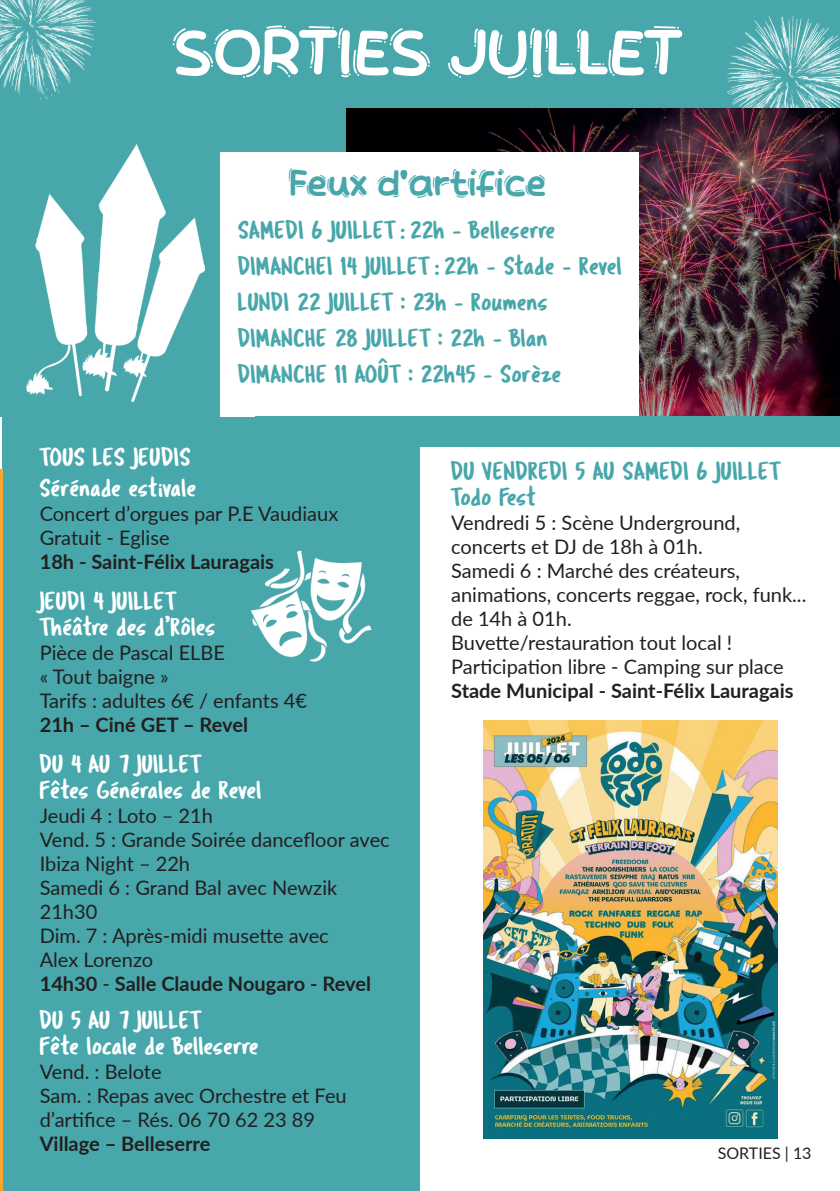
<style>
.page{position:relative;width:840px;height:1191px;background:#fff}
.page>*{position:absolute;margin:0;border:0;box-sizing:border-box;transform-origin:0 0}
.t1{font:60px "Espresso Show";color:#fff}
.t2{font:34px "Espresso Show";letter-spacing:-.015em;color:#48a7ab}
.t3{font:26px/36px "Tragic Marker";color:#48a7ab}
.t4{font:26px/26px "Tragic Marker";color:#fff}
.t5{font:20px/24px "Lato";color:#231f20}
.t6{font:700 20px "Lato";color:#231f20}
.t7{font:16px "Lato";color:#231f20}
.s1{font-family:"Lato";font-weight:900;font-size:20px}
.s2{font-weight:700}
</style>
<div class="page">
<div style="left:3px;top:406px;width:417px;height:785px;background:#48a7ab"></div>
<div style="left:1px;top:0;width:838px;height:417px;background:#48a7ab"></div>
<img style="left:1px;top:0;width:96px;height:101px">
<img style="left:716px;top:15px;width:123px;height:94px">
<hr style="left:0;top:609px;width:3px;height:581px;background:#f8a72d">
<img style="left:0;top:263px;width:3px;height:346px">
<img style="left:346px;top:109px;width:493px;height:307px">
<div style="left:220px;top:152px;width:418px;height:265px;background:#fff"></div>
<img style="left:250px;top:550px;width:122px;height:112px">
<img style="left:26px;top:144px;width:179px;height:258px">
<div style="left:255px;top:416px;width:584px;height:31px;background:#48a7ab"></div>
<img style="left:483px;top:720px;width:294px;height:418px">
<h1 class="t1" style="left:172px;top:22px;width:510px">SORTIES JUILLET</h1>
<h2 class="t2" style="left:288px;top:166px;width:259px">Feux d’artifice</h2>
<h3 class="t3" style="left:238px;top:211px;width:385px">SAMEDI 6 JUILLET <span class="s1">:</span> 22h - Belleserre DIMANCHEI 14 JUILLET <span class="s1">:</span> 22h - Stade - Revel LUNDI 22 JUILLET : 23h - Roumens DIMANCHE 28 JUILLET : 22h - Blan DIMANCHE 11 AOÛT : 22h45 - Sorèze</h3>
<h3 class="t4" style="left:40px;top:440px;width:158px;line-height:31.2px">TOUS LES JEUDIS<br>Sérénade estivale</h3>
<p class="t5" style="left:40px;top:501px;width:300px">Concert d’orgues par P.E Vaudiaux<br>Gratuit - Eglise</p>
<p class="t6" style="left:40px;top:547px;width:236px">18h - Saint-Félix Lauragais</p>
<h3 class="t4" style="left:40px;top:587px;width:178px">JEUDI 4 JUILLET<br>Théâtre des d’Rôles</h3>
<p class="t5" style="left:40px;top:639px;width:269px">Pièce de Pascal ELBE<br>« Tout baigne »<br>Tarifs : adultes 6€ / enfants 4€</p>
<p class="t6" style="left:40px;top:709px;width:210px">21h – Ciné GET – Revel</p>
<h3 class="t4" style="left:40px;top:750px;width:224px">DU 4 AU 7 JUILLET<br>Fêtes Générales de Revel</h3>
<p class="t5" style="left:40px;top:802px;width:351px">Jeudi 4 : Loto – 21h<br>Vend. 5 : Grande Soirée dancefloor avec<br>Ibiza Night – 22h<br>Samedi 6 : Grand Bal avec Newzik<br>21h30<br>Dim. 7 : Après-midi musette avec<br>Alex Lorenzo<br><span class="s2">14h30</span> - <span class="s2">Salle Claude Nougaro - Revel</span></p>
<h3 class="t4" style="left:40px;top:1006px;width:221px">DU 5 AU 7 JUILLET<br>Fête locale de Belleserre</h3>
<p class="t5" style="left:40px;top:1059px;width:308px">Vend. : Belote<br>Sam. : Repas avec Orchestre et Feu d’artifice – Rés. 06 70 62 23 89</p>
<p class="t6" style="left:40px;top:1129px;width:172px">Village – Belleserre</p>
<h3 class="t3" style="left:451px;top:457px;width:331px;line-height:26px">DU VENDREDI 5 AU SAMEDI 6 JUILLET<br>Todo Fest</h3>
<p class="t5" style="left:451px;top:510px;width:356px">Vendredi 5 : Scène Underground, concerts et DJ de 18h à 01h.<br>Samedi 6 : Marché des créateurs, animations, concerts reggae, rock, funk... de 14h à 01h.<br>Buvette/restauration tout local !<br>Participation libre - Camping sur place</p>
<p class="t6" style="left:451px;top:676px;width:344px">Stade Municipal - Saint-Félix Lauragais</p>
<p class="t7" style="left:717px;top:1141px;width:95px">SORTIES | 13</p>
</div>
